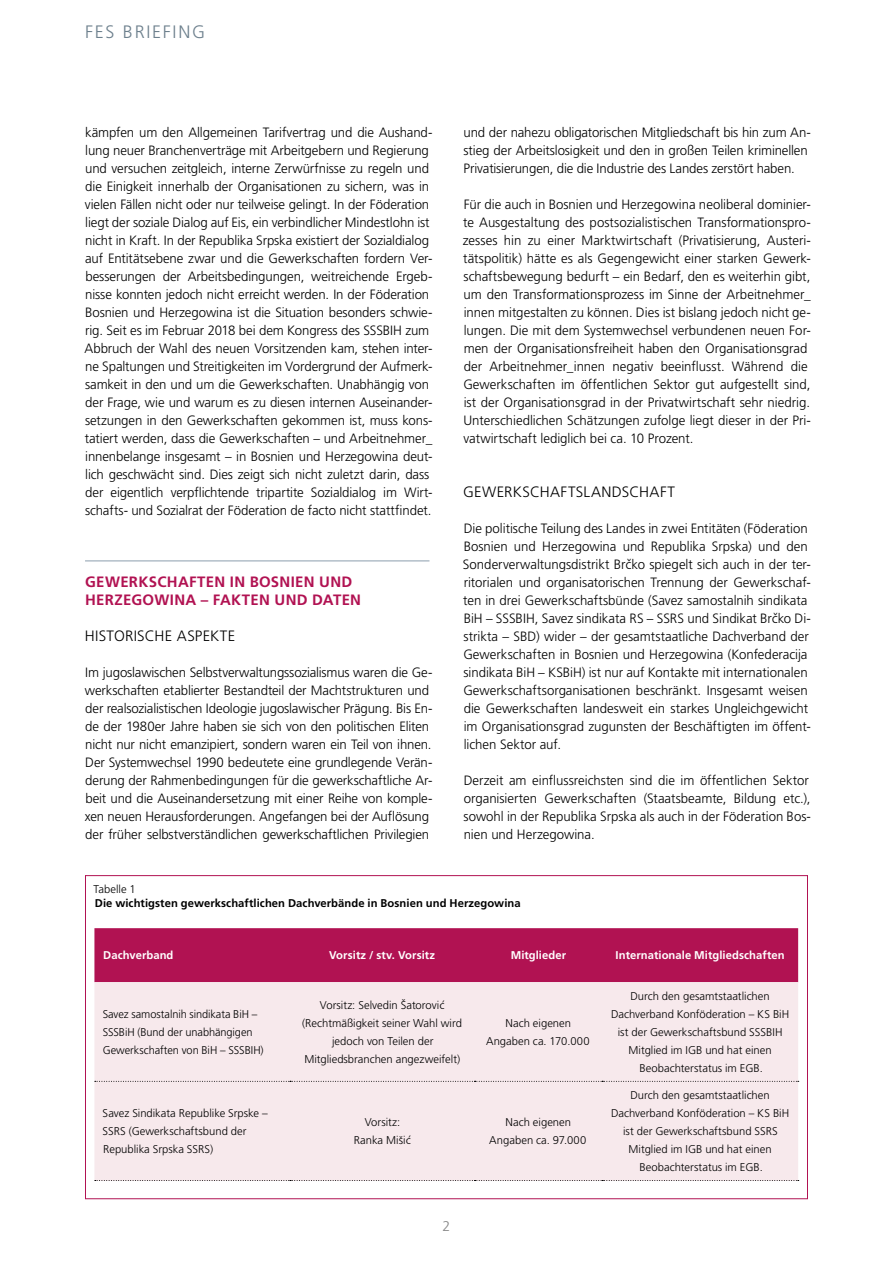
<style>
.page{position:relative;width:893px;height:1263px;background:#fff}
.page>*{position:absolute;margin:0;border:0;box-sizing:border-box;transform-origin:0 0}
.t1{font:300 18px "Frutiger LT Std";letter-spacing:.095em;color:#6d808d}
.t2{font:700 15px/18px "Frutiger LT Std";letter-spacing:.02em;color:#b11252}
.t3{font:300 15px "Frutiger LT Std";letter-spacing:.02em;color:#000}
.t4{font:300 14.1px "Frutiger LT Std";color:#878787}
.t5{font:300 13.5px/18px "Frutiger LT Std";letter-spacing:-.005em;color:#000}
.t6{font:300 11.25px/18px "Frutiger LT Std";color:#000;text-align:center}
.t7{font:700 11.25px "Frutiger LT Std";letter-spacing:.005em;color:#fff}
.t8{font:700 11.25px "Frutiger LT Std";letter-spacing:.005em;color:#000}
.s1{font-family:"Frutiger Neue LTW1 G"}
</style>
<div class="page">
<hr style="left:85px;top:560px;width:344px;height:2px;background:#b2bec8">
<div style="left:94px;top:928px;width:704px;height:54px;background:#b11252"></div>
<div style="left:94px;top:982px;width:704px;height:198px;background:#f7e9ec"></div>
<svg style="left:95px;top:1081px;width:704px;height:1px"></svg>
<svg style="left:95px;top:1180px;width:704px;height:1px"></svg>
<h1 class="t1" style="left:85px;top:22px;width:122px">FES BRIEFING</h1>
<p class="t5" style="left:85px;top:124px;width:349px">kämpfen um den Allgemeinen Tarifvertrag und die Aushand&shy;lung neuer Branchenverträge mit Arbeitgebern und Regierung und versuchen zeitgleich, interne Zerwürfnisse zu regeln und die Einigkeit innerhalb der Organisationen zu sichern, was in vielen Fällen nicht oder nur teilweise gelingt. In der Föderation liegt der soziale Dialog auf Eis, ein verbindlicher Mindestlohn ist nicht in Kraft. In der Republika Srpska existiert der Sozialdialog auf Entitätsebene zwar und die Gewerkschaften fordern Ver&shy;besserungen der Arbeitsbedingungen, weitreichende Ergeb&shy;nisse konnten jedoch nicht erreicht werden. In der Föderation Bosnien und Herzegowina ist die Situation besonders schwie&shy;rig. Seit es im Februar 2018 bei dem Kongress des SSSBIH zum Abbruch der Wahl des neuen Vorsitzenden kam, stehen inter&shy;ne Spaltungen und Streitigkeiten im Vordergrund der Aufmerk&shy;samkeit in den und um die Gewerkschaften. Unabhängig von der Frage, wie und warum es zu diesen internen Auseinander&shy;setzungen in den Gewerkschaften gekommen ist, muss kons&shy;tatiert werden, dass die Gewerkschaften – und Arbeitnehmer_ innenbelange insgesamt – in Bosnien und Herzegowina deut&shy;lich geschwächt sind. Dies zeigt sich nicht zuletzt darin, dass der eigentlich verpflichtende tripartite Sozialdialog im Wirt&shy;schafts- und Sozialrat der Föderation de facto nicht stattfindet.</p>
<p class="t2" style="left:85px;top:573px;width:278px">GEWERKSCHAFTEN IN BOSNIEN UND<br>HERZEGOWINA – FAKTEN UND DATEN</p>
<p class="t3" style="left:85px;top:627px;width:152px">HISTORISCHE ASPEKTE</p>
<p class="t5" style="left:85px;top:664px;width:349px">Im jugoslawischen Selbstverwaltungssozialismus waren die Ge&shy;werkschaften etablierter Bestandteil der Machtstrukturen und der realsozialistischen Ideologie jugoslawischer Prägung. Bis En&shy;de der 1980er Jahre haben sie sich von den politischen Eliten nicht nur nicht emanzipiert, sondern waren ein Teil von ihnen.<br>Der Systemwechsel 1990 bedeutete eine grundlegende Verän&shy;derung der Rahmenbedingungen für die gewerkschaftliche Ar&shy;beit und die Auseinandersetzung mit einer Reihe von komple&shy;xen neuen Herausforderungen. Angefangen bei der Auflösung der früher selbstverständlichen gewerkschaftlichen Privilegien</p>
<p class="t5" style="left:463px;top:124px;width:349px">und der nahezu obligatorischen Mitgliedschaft bis hin zum An&shy;stieg der Arbeitslosigkeit und den in großen Teilen kriminellen<br>Privatisierungen, die die Industrie des Landes zerstört haben.</p>
<p class="t5" style="left:463px;top:196px;width:350px">Für die auch in Bosnien und Herzegowina neoliberal dominier&shy;te Ausgestaltung des postsozialistischen Transformationspro&shy;zesses hin zu einer Marktwirtschaft (Privatisierung, Austeri&shy;tätspolitik) hätte es als Gegengewicht einer starken Gewerk&shy;schaftsbewegung bedurft – ein Bedarf, den es weiterhin gibt, um den Transformationsprozess im Sinne der Arbeitnehmer_ innen mitgestalten zu können. Dies ist bislang jedoch nicht ge&shy;lungen. Die mit dem Systemwechsel verbundenen neuen For&shy;men der Organisationsfreiheit haben den Organisationsgrad der Arbeitnehmer_innen negativ beeinflusst. Während die Gewerkschaften im öffentlichen Sektor gut aufgestellt sind, ist der Organisationsgrad in der Privatwirtschaft sehr niedrig.<br>Unterschiedlichen Schätzungen zufolge liegt dieser in der Pri&shy;vatwirtschaft lediglich bei ca. 10 Prozent.</p>
<p class="t3" style="left:463px;top:483px;width:213px">GEWERKSCHAFTSLANDSCHAFT</p>
<p class="t5" style="left:463px;top:520px;width:350px">Die politische Teilung des Landes in zwei Entitäten (Föderation Bosnien und Herzegowina und Republika Srpska) und den Sonderverwaltungsdistrikt Br<span class="s1">č</span>ko spiegelt sich auch in der ter&shy;ritorialen und organisatorischen Trennung der Gewerkschaf&shy;ten in drei Gewerkschaftsbünde (Savez samostalnih sindikata BiH – SSSBIH, Savez sindikata RS – SSRS und Sindikat Br<span class="s1">č</span>ko Di&shy;strikta – SBD) wider – der gesamtstaatliche Dachverband der Gewerkschaften in Bosnien und Herzegowina (Konfederacija sindikata BiH – KSBiH) ist nur auf Kontakte mit internationalen Gewerkschaftsorganisationen beschränkt. Insgesamt weisen die Gewerkschaften landesweit ein starkes Ungleichgewicht im Organisationsgrad zugunsten der Beschäftigten im öffent&shy;lichen Sektor auf.</p>
<p class="t5" style="left:463px;top:772px;width:349px">Derzeit am einflussreichsten sind die im öffentlichen Sektor organisierten Gewerkschaften (Staatsbeamte, Bildung etc.), sowohl in der Republika Srpska als auch in der Föderation Bos&shy;nien und Herzegowina.</p>
<p class="t6" style="left:94px;top:880px;width:44px">Tabelle 1</p>
<p class="t8" style="left:95px;top:896px;width:427px">Die wichtigsten gewerkschaftlichen Dachverbände in Bosnien und Herzegowina</p>
<p class="t7" style="left:103px;top:949px;width:72px">Dachverband</p>
<p class="t7" style="left:329px;top:949px;width:107px">Vorsitz / stv. Vorsitz</p>
<p class="t7" style="left:511px;top:949px;width:57px">Mitglieder</p>
<p class="t7" style="left:616px;top:949px;width:171px">Internationale Mitgliedschaften</p>
<p class="t6" style="left:103px;top:1005px;width:163px;text-align:left">Savez samostalnih sindikata BiH –<br>SSSBiH (Bund der unabhängigen<br>Gewerkschaften von BiH – SSSBIH)</p>
<p class="t6" style="left:302px;top:996px;width:161px">Vorsitz: Selvedin Šatorovi<span class="s1">ć </span>(Rechtmäßigkeit seiner Wahl wird jedoch von Teilen der<br>Mitgliedsbranchen angezweifelt)</p>
<p class="t6" style="left:486px;top:1014px;width:105px">Nach eigenen<br>Angaben ca. 170.000</p>
<p class="t6" style="left:103px;top:1104px;width:167px;text-align:left">Savez Sindikata Republike Srpske –<br>SSRS (Gewerkschaftsbund der<br>Republika Srpska SSRS)</p>
<p class="t6" style="left:354px;top:1113px;width:58px">Vorsitz:<br>Ranka Miši<span class="s1">ć</span></p>
<p class="t6" style="left:489px;top:1113px;width:99px">Nach eigenen<br>Angaben ca. 97.000</p>
<p class="t4" style="left:443px;top:1218px;width:9px">2</p>
<p class="t6" style="left:611px;top:987px;width:180px">Durch den gesamtstaatlichen<br>Dachverband Konföderation – KS BiH ist der Gewerkschaftsbund SSSBIH<br>Mitglied im IGB und hat einen<br>Beobachterstatus im EGB.</p>
<p class="t6" style="left:611px;top:1086px;width:180px">Durch den gesamtstaatlichen<br>Dachverband Konföderation – KS BiH ist der Gewerkschaftsbund SSRS<br>Mitglied im IGB und hat einen<br>Beobachterstatus im EGB.</p>
</div>
